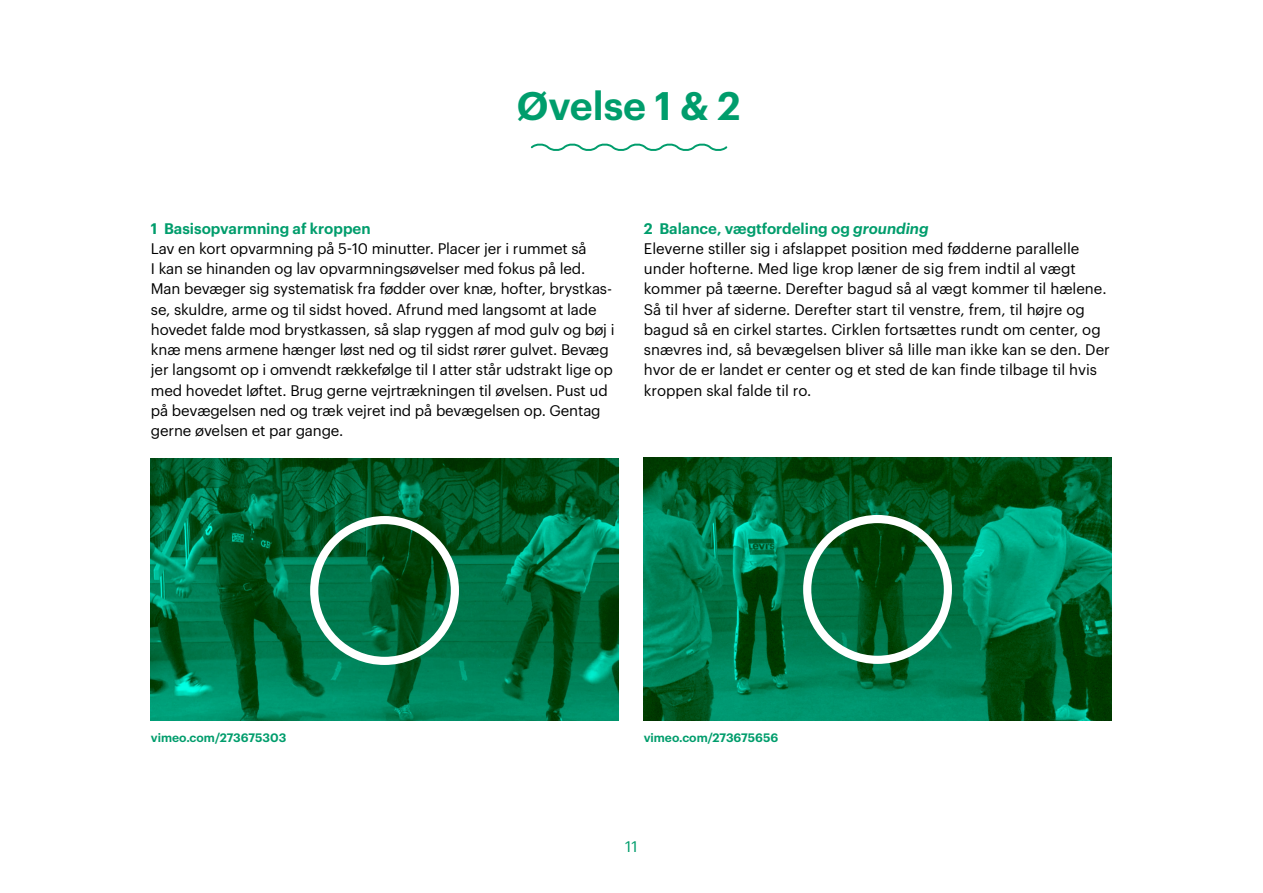
<style>
.page{position:relative;width:1263px;height:893px;background:#fff}
.page>*{position:absolute;margin:0;border:0;box-sizing:border-box;transform-origin:0 0}
.t1{font:600 39px "Graphik";color:#009d6c}
.t2{font:15px/20.2px "Graphik";letter-spacing:-.01em;color:#000}
.t3{font:600 15px "Graphik";color:#009d6c}
.t4{font:15px "Graphik";color:#009d6c;scale:1.04 1}
.t5{font:600 12px "Graphik";color:#009d6c}
.s1{font-weight:600;color:#009d6c}
.s2{font-weight:600;font-style:italic;color:#009d6c}
</style>
<div class="page">
<img style="left:644px;top:458px;width:467px;height:263px">
<img style="left:151px;top:458px;width:467px;height:263px">
<div style="left:310px;top:516px;width:149px;height:149px;border:8px solid #fff;border-radius:50%"></div>
<div style="left:803px;top:515px;width:149px;height:149px;border:8px solid #fff;border-radius:50%"></div>
<svg style="left:530px;top:143px;width:198px;height:8px"></svg>
<h1 class="t1" style="left:517px;top:76px;width:225px">Øvelse 1 &amp; 2</h1>
<p class="t3" style="left:151px;top:217px;width:221px">1 Basisopvarmning af kroppen</p>
<p class="t2" style="left:151px;top:237px;width:465px">Lav en kort opvarmning på 5-10 minutter. Placer jer i rummet så<br>I kan se hinanden og lav opvarmningsøvelser med fokus på led.<br>Man bevæger sig systematisk fra fødder over knæ, hofter, brystkas&shy;se, skuldre, arme og til sidst hoved. Afrund med langsomt at lade hovedet falde mod brystkassen, så slap ryggen af mod gulv og bøj i knæ mens armene hænger løst ned og til sidst rører gulvet. Bevæg jer langsomt op i omvendt rækkefølge til I atter står udstrakt lige op med hovedet løftet. Brug gerne vejrtrækningen til øvelsen. Pust ud på bevægelsen ned og træk vejret ind på bevægelsen op. Gentag gerne øvelsen et par gange.</p>
<p class="t2" style="left:644px;top:217px;width:467px"><span class="s1">2 Balance, vægtfordeling og</span> <span class="s2">grounding<br></span>Eleverne stiller sig i afslappet position med fødderne parallelle under hofterne. Med lige krop læner de sig frem indtil al vægt kommer på tæerne. Derefter bagud så al vægt kommer til hælene.<br>Så til hver af siderne. Derefter start til venstre, frem, til højre og bagud så en cirkel startes. Cirklen fortsættes rundt om center, og snævres ind, så bevægelsen bliver så lille man ikke kan se den. Der hvor de er landet er center og et sted de kan finde tilbage til hvis kroppen skal falde til ro.</p>
<p class="t5" style="left:151px;top:728px;width:137px">vimeo.com/273675303</p>
<p class="t5" style="left:644px;top:729px;width:136px">vimeo.com/273675656</p>
<p class="t4" style="left:625px;top:835px;width:13px">11</p>
</div>
